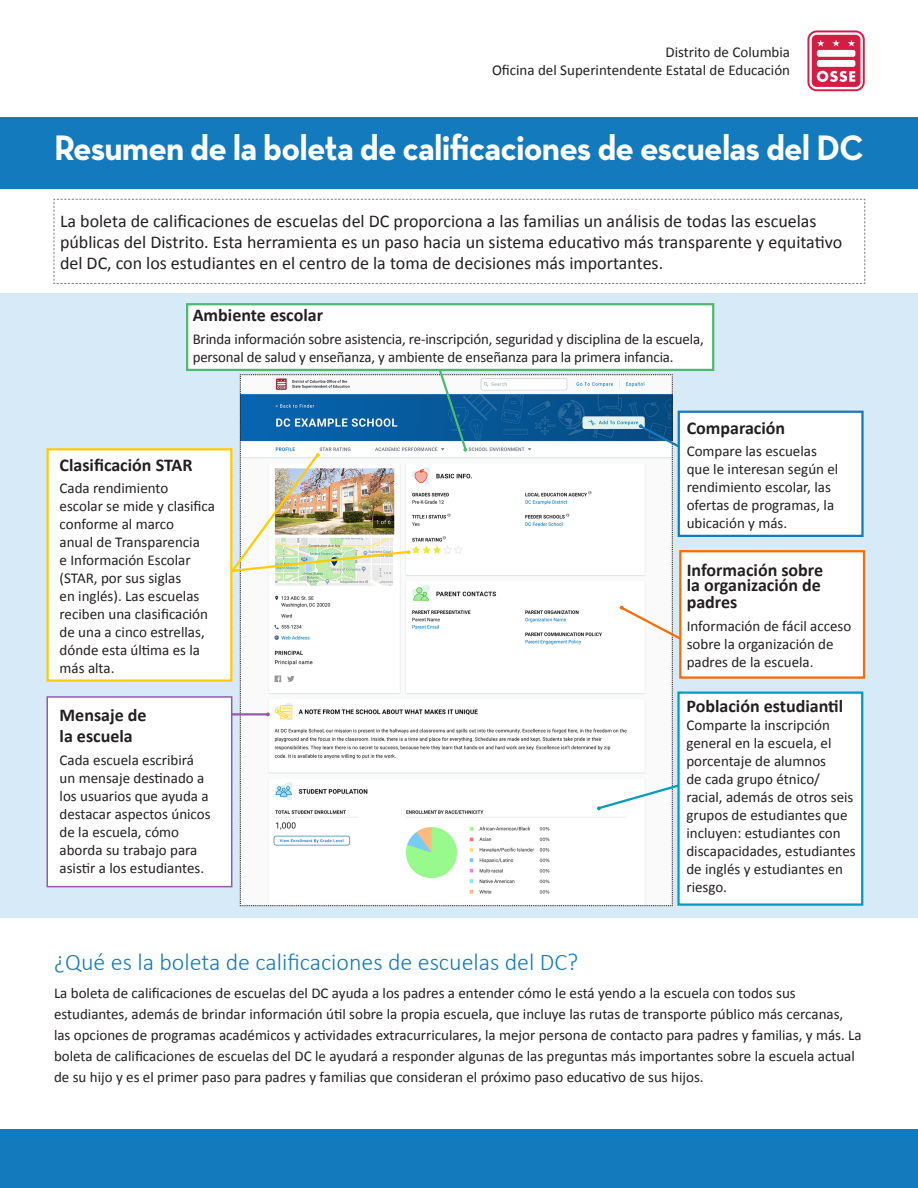
<style>
.page{position:relative;width:918px;height:1188px;background:#fff}
.page>*{position:absolute;margin:0;border:0;box-sizing:border-box;transform-origin:0 0}
.t1{font:700 36px "Neutra Text";letter-spacing:-.025em;color:#fff;scale:.96 1}
.Heading_1{font:300 24px "Calibri";color:#137abd}
.t2{font:18px/21px "Calibri";color:#231f20}
.t3{font:700 18px/21px "Calibri";color:#231f20}
.t4{font:15px/18px "Calibri";color:#231f20}
</style>
<div class="page">
<div style="left:0;top:293px;width:918px;height:625px;background:#d7eaf7"></div>
<div style="left:46px;top:696px;width:186px;height:191px;background:#fff;border:2px solid #955ba5"></div>
<div style="left:0;top:117px;width:918px;height:72px;background:#137abd"></div>
<div style="left:677px;top:692px;width:186px;height:214px;background:#fff;border:2px solid #009bbf"></div>
<svg style="left:807px;top:30px;width:58px;height:61px"></svg>
<svg style="left:53px;top:199px;width:813px;height:85px"></svg>
<div style="left:678px;top:411px;width:186px;height:126px;background:#fff;border:2px solid #137abd"></div>
<div style="left:0;top:1130px;width:918px;height:58px;background:#137abd"></div>
<div style="left:186px;top:303px;width:528px;height:68px;background:#fff;border:2px solid #4eba6f"></div>
<div style="left:46px;top:448px;width:186px;height:234px;background:#fff;border:2px solid #fc0"></div>
<svg style="left:221px;top:368px;width:487px;height:538px"></svg>
<div style="left:679px;top:550px;width:186px;height:129px;background:#fff;border:2px solid #ff6a00"></div>
<p class="t4" style="left:665px;top:42px;width:126px">Distrito de Columbia</p>
<p class="t4" style="left:492px;top:60px;width:300px">Oficina del Superintendente Estatal de Educación</p>
<p class="t1" style="left:54px;top:125px;width:845px">Resumen de la boleta de calificaciones de escuelas del DC</p>
<p class="t2" style="left:60px;top:209px;width:784px">La boleta de calificaciones de escuelas del DC proporciona a las familias un análisis de todas las escuelas públicas del Distrito. Esta herramienta es un paso hacia un sistema educativo más transparente y equitativo del DC, con los estudiantes en el centro de la toma de decisiones más importantes.</p>
<p class="t3" style="left:193px;top:304px;width:132px">Ambiente escolar</p>
<p class="t4" style="left:193px;top:329px;width:512px">Brinda información sobre asistencia, re-inscripción, seguridad y disciplina de la escuela, personal de salud y enseñanza, y ambiente de enseñanza para la primera infancia.</p>
<p class="t3" style="left:60px;top:453px;width:134px">Clasificación STAR</p>
<p class="t4" style="left:60px;top:479px;width:157px">Cada rendimiento escolar se mide y clasifica conforme al marco<br>anual de Transparencia<br>e Información Escolar (STAR, por sus siglas<br>en inglés). Las escuelas reciben una clasificación de una a cinco estrellas, dónde esta última es la más alta.</p>
<p class="t3" style="left:60px;top:704px;width:88px">Mensaje de la escuela</p>
<p class="t4" style="left:60px;top:750px;width:153px">Cada escuela escribirá un mensaje destinado a los usuarios que ayuda a destacar aspectos únicos de la escuela, cómo aborda su trabajo para asistir a los estudiantes.</p>
<p class="t3" style="left:687px;top:416px;width:100px">Comparación</p>
<p class="t4" style="left:687px;top:442px;width:153px">Compare las escuelas que le interesan según el rendimiento escolar, las ofertas de programas, la ubicación y más.</p>
<p class="t3" style="left:687px;top:561px;width:138px;line-height:15px">Información sobre la organización de</p>
<p class="t3" style="left:687px;top:591px;width:52px">padres</p>
<p class="t4" style="left:687px;top:616px;width:166px">Información de fácil acceso sobre la organización de padres de la escuela.</p>
<p class="t3" style="left:686px;top:695px;width:158px">Población estudiantil</p>
<p class="t4" style="left:686px;top:716px;width:171px">Comparte la inscripción general en la escuela, el porcentaje de alumnos<br>de cada grupo étnico/ racial, además de otros seis grupos de estudiantes que incluyen: estudiantes con discapacidades, estudiantes de inglés y estudiantes en riesgo.</p>
<p class="Heading_1" style="left:54px;top:947px;width:526px">¿Qué es la boleta de calificaciones de escuelas del DC?</p>
<p class="t4" style="left:54px;top:982px;width:809px;line-height:21px">La boleta de calificaciones de escuelas del DC ayuda a los padres a entender cómo le está yendo a la escuela con todos sus estudiantes, además de brindar información útil sobre la propia escuela, que incluye las rutas de transporte público más cercanas, las opciones de programas académicos y actividades extracurriculares, la mejor persona de contacto para padres y familias, y más. La boleta de calificaciones de escuelas del DC le ayudará a responder algunas de las preguntas más importantes sobre la escuela actual de su hijo y es el primer paso para padres y familias que consideran el próximo paso educativo de sus hijos.</p>
</div>
